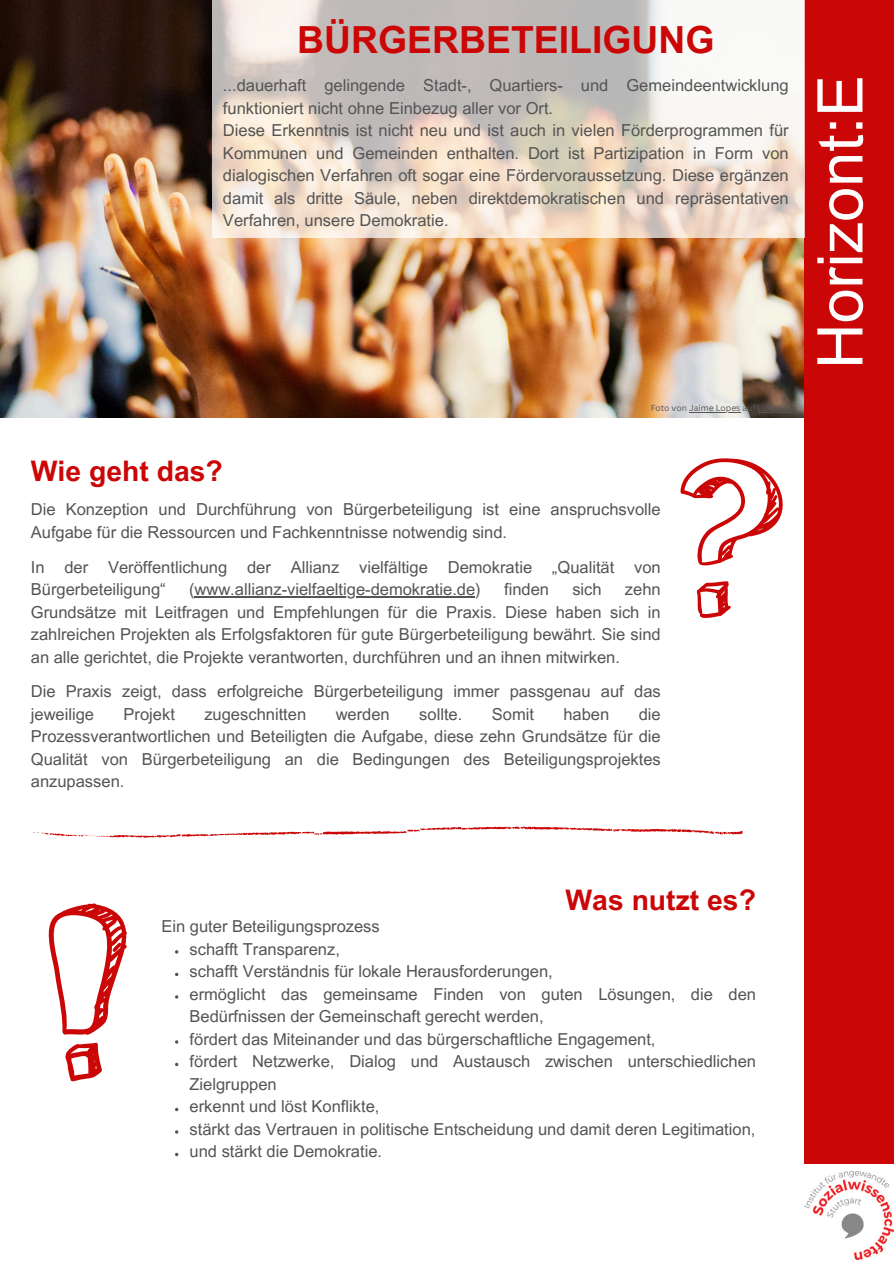
<style>
.page{position:relative;width:894px;height:1264px;background:#fff}
.page>*{position:absolute;margin:0;border:0;box-sizing:border-box;transform-origin:0 0}
.t1{font:63px "Arial MT Pro";color:#fff}
.t2{font:700 37.35px "Arial MT Pro";color:#cb0606}
.t3{font:700 28.35px "Arial MT Pro";color:#cb0606}
.t4{font:16.5px/22.5px "Arial MT Pro";color:#545454}
.t5{font:8.55px "Canva Sans";color:#545454}
</style>
<div class="page">
<div style="left:804px;top:0;width:89px;height:1163px;background:#cb0606"></div>
<svg style="left:696px;top:581px;width:34px;height:37px"></svg>
<svg style="left:680px;top:458px;width:103px;height:107px"></svg>
<svg style="left:65px;top:1042px;width:37px;height:39px"></svg>
<svg style="left:48px;top:903px;width:79px;height:131px"></svg>
<img style="left:804px;top:1171px;width:88px;height:88px">
<svg style="left:33px;top:826px;width:709px;height:11px"></svg>
<img style="left:0;top:0;width:803px;height:418px">
<hr style="left:194px;top:596px;width:281px;height:2px;background:#545454">
<svg style="left:212px;top:0;width:592px;height:238px"></svg>
<hr style="left:689px;top:412px;width:51px;height:1px;background:#545454">
<hr style="left:757px;top:412px;width:38px;height:1px;background:#545454">
<h4 class="t2" style="left:297px;top:25px;width:418px">BÜRGERBETEILIGUNG</h4>
<p class="t4" style="left:223px;top:76px;width:567px">...dauerhaft gelingende Stadt-, Quartiers- und Gemeindeentwicklung funktioniert nicht ohne Einbezug aller vor Ort.<br>Diese Erkenntnis ist nicht neu und ist auch in vielen Förderprogrammen für Kommunen und Gemeinden enthalten. Dort ist Partizipation in Form von dialogischen Verfahren oft sogar eine Fördervoraussetzung. Diese ergänzen damit als dritte Säule, neben direktdemokratischen und repräsentativen Verfahren, unsere Demokratie.</p>
<p class="t3" style="left:31px;top:460px;width:193px">Wie geht das?</p>
<p class="t5" style="left:650px;top:402px;width:147px">Foto von Jaime Lopes auf Unsplash</p>
<h4 class="t4" style="left:31px;top:500px;width:631px">Die Konzeption und Durchführung von Bürgerbeteiligung ist eine anspruchsvolle<br>Aufgabe für die Ressourcen und Fachkenntnisse notwendig sind.</h4>
<p class="t4" style="left:31px;top:557px;width:631px">In der Veröffentlichung der Allianz vielfältige Demokratie „Qualität von<br>Bürgerbeteiligung“</p>
<p class="t4" style="left:189px;top:580px;width:293px">(www.allianz-vielfaeltige-demokratie.de)</p>
<h3 class="t4" style="left:504px;top:580px;width:46px">finden</h3>
<h3 class="t4" style="left:572px;top:580px;width:31px">sich</h3>
<h3 class="t4" style="left:31px;top:580px;width:631px;text-align:justify;text-indent:594px">zehn Grundsätze mit Leitfragen und Empfehlungen für die Praxis. Diese haben sich in zahlreichen Projekten als Erfolgsfaktoren für gute Bürgerbeteiligung bewährt. Sie sind an alle gerichtet, die Projekte verantworten, durchführen und an ihnen mitwirken.</h3>
<h3 class="t4" style="left:31px;top:682px;width:631px">Die Praxis zeigt, dass erfolgreiche Bürgerbeteiligung immer passgenau auf das jeweilige</h3>
<h3 class="t4" style="left:123px;top:704px;width:53px">Projekt</h3>
<h3 class="t4" style="left:204px;top:704px;width:103px">zugeschnitten</h3>
<h3 class="t4" style="left:335px;top:704px;width:56px">werden</h3>
<h3 class="t4" style="left:419px;top:704px;width:45px">sollte.</h3>
<h3 class="t4" style="left:491px;top:704px;width:44px">Somit</h3>
<h3 class="t4" style="left:563px;top:704px;width:47px">haben</h3>
<h3 class="t4" style="left:638px;top:704px;width:24px">die</h3>
<h4 class="t4" style="left:31px;top:727px;width:631px;text-align:justify">Prozessverantwortlichen und Beteiligten die Aufgabe, diese zehn Grundsätze für die Qualität von Bürgerbeteiligung an die Bedingungen des Beteiligungsprojektes anzupassen.</h4>
<h4 class="t1" style="left:816px;top:369px;width:296px;rotate:-90deg">Horizont:E</h4>
<p class="t3" style="left:565px;top:889px;width:192px">Was nutzt es?</p>
<h3 class="t4" style="left:161px;top:917px;width:220px">Ein guter Beteiligungsprozess</h3>
<h4 class="t4" style="left:189px;top:939px;width:152px">schafft Transparenz,</h4>
<p class="t4" style="left:189px;top:962px;width:364px">schafft Verständnis für lokale Herausforderungen,</p>
<p class="t4" style="left:189px;top:984px;width:568px">ermöglicht das gemeinsame Finden von guten Lösungen, die den<br>Bedürfnissen der Gemeinschaft gerecht werden,</p>
<p class="t4" style="left:189px;top:1029px;width:467px">fördert das Miteinander und das bürgerschaftliche Engagement,</p>
<p class="t4" style="left:189px;top:1052px;width:568px">fördert Netzwerke, Dialog und Austausch zwischen unterschiedlichen<br>Zielgruppen</p>
<p class="t4" style="left:189px;top:1097px;width:191px">erkennt und löst Konflikte,</p>
<p class="t4" style="left:189px;top:1119px;width:567px">stärkt das Vertrauen in politische Entscheidung und damit deren Legitimation,</p>
<p class="t4" style="left:189px;top:1142px;width:194px">und stärkt die Demokratie.</p>
</div>
